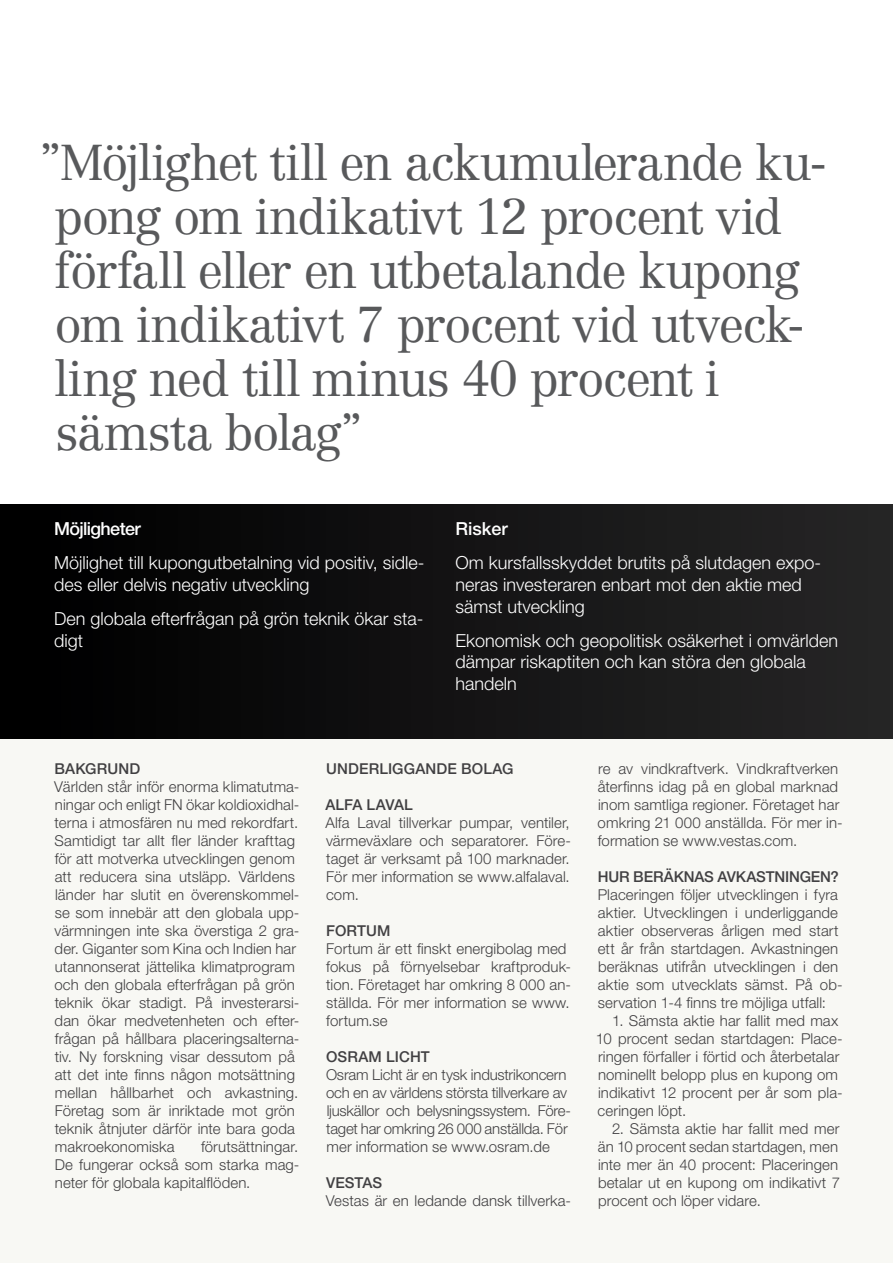
<style>
.page{position:relative;width:893px;height:1263px;background:#fff}
.page>*{position:absolute;margin:0;border:0;box-sizing:border-box;transform-origin:0 0}
.t1{font:300 49.5px/54px "Centennial LT Std";letter-spacing:-.035em;color:#58595b}
.t2{font:300 18px/21.6px "Helvetica Neue LT Std";color:#fff}
.t3{font:500 18px "Helvetica Neue LT Std";letter-spacing:-.035em;color:#fff}
.t4{font:300 15px/18px "Helvetica Neue LT Std";letter-spacing:.005em;color:#414042}
.t5{font:300 15px/18px "Helvetica Neue LT Std";letter-spacing:-.015em;color:#414042}
.t6{font:500 15px "Helvetica Neue LT Std";letter-spacing:.005em;color:#414042}
</style>
<div class="page">
<div style="left:0;top:730px;width:893px;height:533px;background:#f8f8f4"></div>
<div style="left:0;top:504px;width:893px;height:234px;background:linear-gradient(to right,#000,#272627)"></div>
<h1 class="t1" style="left:39px;top:136px;width:790px">”Möjlighet till en ackumulerande ku&shy;pong om indikativt 12 procent vid förfall eller en utbetalande kupong om indikativt 7 procent vid utveck&shy;ling ned till minus 40 procent i sämsta bolag”</h1>
<p class="t3" style="left:54px;top:518px;width:88px">Möjligheter</p>
<p class="t2" style="left:54px;top:552px;width:372px">Möjlighet till kupongutbetalning vid positiv, sidle&shy;des eller delvis negativ utveckling</p>
<p class="t2" style="left:54px;top:608px;width:371px">Den globala efterfrågan på grön teknik ökar sta&shy;digt</p>
<p class="t3" style="left:455px;top:518px;width:54px">Risker</p>
<p class="t2" style="left:455px;top:552px;width:367px">Om kursfallsskyddet brutits på slutdagen expo&shy;neras investeraren enbart mot den aktie med sämst utveckling</p>
<p class="t2" style="left:455px;top:629px;width:384px">Ekonomisk och geopolitisk osäkerhet i omvärlden dämpar riskaptiten och kan störa den globala handeln</p>
<p class="t6" style="left:55px;top:760px;width:87px">BAKGRUND</p>
<p class="t4" style="left:54px;top:777px;width:247px">Världen står inför enorma klimatutma&shy;ningar och enligt FN ökar koldioxidhal&shy;terna i atmosfären nu med rekordfart.<br>Samtidigt tar allt fler länder krafttag för att motverka utvecklingen genom att reducera sina utsläpp. Världens länder har slutit en överenskommel&shy;se som innebär att den globala upp&shy;värmningen inte ska överstiga 2 gra&shy;der. Giganter som Kina och Indien har utannonserat jättelika klimatprogram och den globala efterfrågan på grön teknik ökar stadigt. På investerarsi&shy;dan ökar medvetenheten och efter&shy;frågan på hållbara placeringsalterna&shy;tiv. Ny forskning visar dessutom på att det inte finns någon motsättning mellan hållbarhet och avkastning.<br>Företag som är inriktade mot grön teknik åtnjuter därför inte bara goda makroekonomiska</p>
<p class="t4" style="left:55px;top:1137px;width:246px;text-align:justify;text-indent:146px">förutsättningar.<br>De fungerar också som starka mag&shy;neter för globala kapitalflöden.</p>
<p class="t6" style="left:326px;top:760px;width:189px">UNDERLIGGANDE BOLAG</p>
<p class="t6" style="left:325px;top:796px;width:89px">ALFA LAVAL</p>
<p class="t4" style="left:325px;top:813px;width:247px;text-align:justify">Alfa Laval tillverkar pumpar, ventiler, värmeväxlare och separatorer. Före&shy;taget är verksamt på 100 marknader.<br>För mer information se www.alfalaval. com.</p>
<p class="t6" style="left:326px;top:922px;width:66px">FORTUM</p>
<p class="t4" style="left:326px;top:939px;width:246px">Fortum är ett finskt energibolag med fokus på förnyelsebar kraftproduk&shy;tion. Företaget har omkring 8 000 an&shy;ställda. För mer information se www. fortum.se</p>
<p class="t6" style="left:326px;top:1048px;width:105px">OSRAM LICHT</p>
<p class="t5" style="left:326px;top:1065px;width:247px">Osram Licht är en tysk industrikoncern och en av världens största tillverkare av ljuskällor och belysningssystem. Före&shy;taget har omkring 26 000 anställda. För mer information se www.osram.de</p>
<p class="t6" style="left:326px;top:1174px;width:58px">VESTAS</p>
<p class="t4" style="left:326px;top:1191px;width:247px">Vestas är en ledande dansk tillverka-</p>
<p class="t4" style="left:598px;top:759px;width:247px">re av vindkraftverk. Vindkraftverken återfinns idag på en global marknad inom samtliga regioner. Företaget har omkring 21 000 anställda. För mer in&shy;formation se www.vestas.com.</p>
<p class="t6" style="left:598px;top:868px;width:243px">HUR BERÄKNAS AVKASTNINGEN?</p>
<p class="t4" style="left:598px;top:885px;width:246px">Placeringen följer utvecklingen i fyra aktier. Utvecklingen i underliggande aktier observeras årligen med start ett år från startdagen. Avkastningen beräknas utifrån utvecklingen i den aktie som utvecklats sämst. På ob&shy;servation 1-4 finns tre möjliga utfall:</p>
<p class="t4" style="left:596px;top:1011px;width:248px;text-indent:16px">1. Sämsta aktie har fallit med max 10 procent sedan startdagen: Place&shy;ringen förfaller i förtid och återbetalar nominellt belopp plus en kupong om indikativt 12 procent per år som pla&shy;ceringen löpt.</p>
<p class="t4" style="left:598px;top:1119px;width:244px;text-indent:14px">2. Sämsta aktie har fallit med mer än 10 procent sedan startdagen, men inte mer än 40 procent: Placeringen betalar ut en kupong om indikativt 7 procent och löper vidare.</p>
</div>
